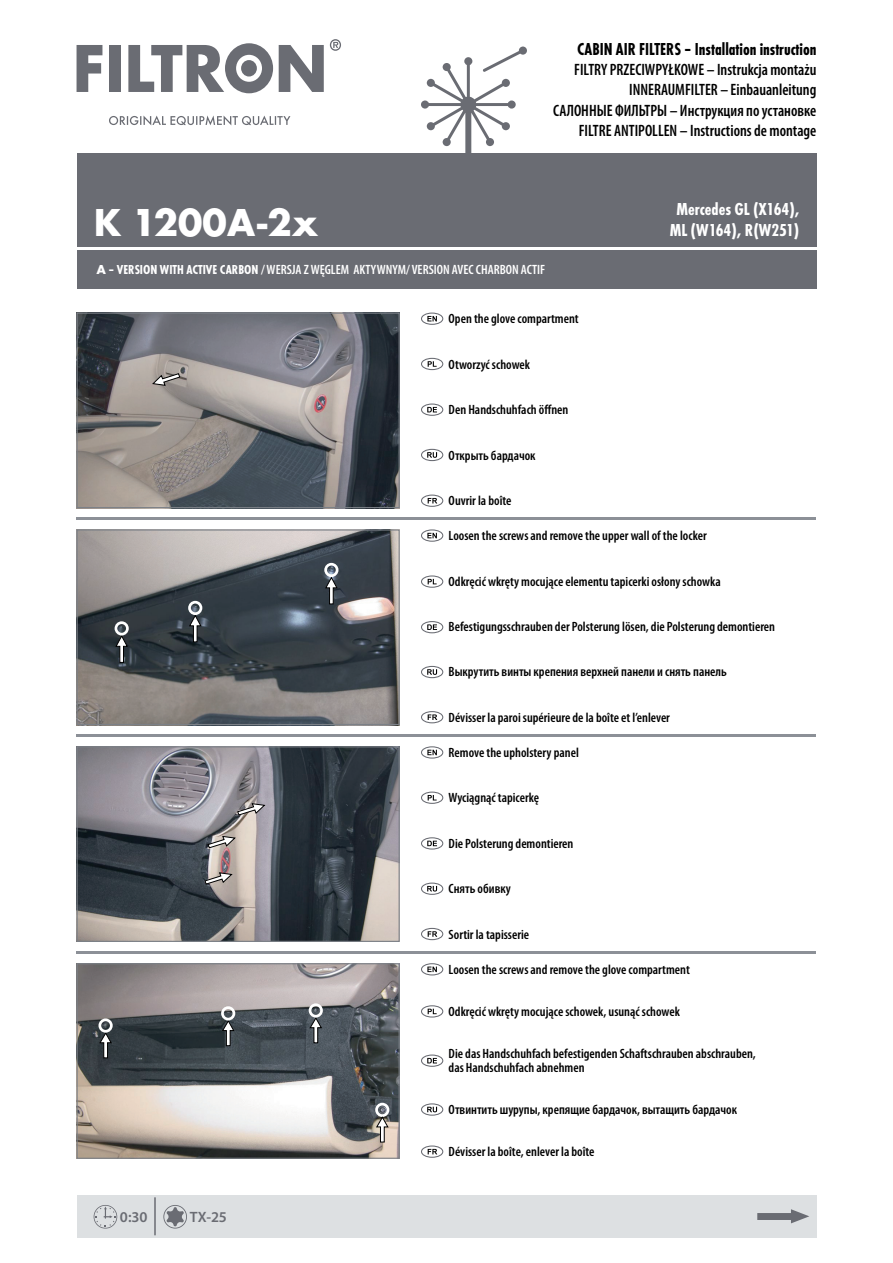
<style>
.page{position:relative;width:893px;height:1263px;background:#fff}
.page>*{position:absolute;margin:0;border:0;box-sizing:border-box;transform-origin:0 0}
.t1{font:700 40.5px "Futura";color:#fff}
.t2{font:18px "Futura Cond.Bold";color:#000;scale:.95 1}
.t3{font:18px "Futura Cond.Bold";color:#fff}
.t4{font:600 condensed 16.5px/20.1px "Myriad Pro";color:#000;text-align:right;scale:.95 1}
.t5{font:600 15px "Myriad Pro";color:#6a6c73}
.t6{font:600 condensed 13.5px/13.5px "Myriad Pro";color:#000}
.t7{font:600 condensed 13.5px "Myriad Pro";color:#fff}
.s1{font-family:"Futura";font-weight:700;font-stretch:normal}
.s2{font-family:"Futura Cond.Bold";font-weight:400;font-stretch:normal}
</style>
<div class="page">
<div style="left:77px;top:153px;width:739px;height:94px;background:#6a6c73"></div>
<div style="left:77px;top:250px;width:739px;height:38px;background:#6a6c73"></div>
<svg style="left:421px;top:47px;width:106px;height:106px"></svg>
<svg style="left:77px;top:45px;width:25px;height:47px"></svg>
<div style="left:109px;top:45px;width:12px;height:47px;background:#6a6c73"></div>
<svg style="left:128px;top:43px;width:145px;height:50px"></svg>
<svg style="left:279px;top:45px;width:45px;height:47px"></svg>
<svg style="left:330px;top:39px;width:11px;height:12px"></svg>
<svg style="left:109px;top:115px;width:181px;height:10px"></svg>
<svg style="left:77px;top:518px;width:739px;height:2px"></svg>
<svg style="left:77px;top:735px;width:739px;height:2px"></svg>
<hr style="left:77px;top:951px;width:739px;height:3px;background:#8c9097">
<div style="left:77px;top:1195px;width:739px;height:42px;background:#dde0e2"></div>
<svg style="left:757px;top:1209px;width:52px;height:14px"></svg>
<svg style="left:94px;top:1205px;width:23px;height:23px"></svg>
<svg style="left:427px;top:966px;width:10px;height:6px"></svg>
<div style="left:421px;top:963px;width:22px;height:12px;border:1px solid #6a6c73;border-radius:50%"></div>
<div style="left:421px;top:1005px;width:22px;height:12px;border:1px solid #6a6c73;border-radius:50%"></div>
<svg style="left:428px;top:1009px;width:9px;height:5px"></svg>
<div style="left:421px;top:1054px;width:22px;height:13px;border:1px solid #6a6c73;border-radius:50%"></div>
<svg style="left:427px;top:1058px;width:10px;height:5px"></svg>
<svg style="left:427px;top:1107px;width:10px;height:5px"></svg>
<div style="left:421px;top:1103px;width:22px;height:13px;border:1px solid #6a6c73;border-radius:50%"></div>
<div style="left:421px;top:1145px;width:22px;height:13px;border:1px solid #6a6c73;border-radius:50%"></div>
<svg style="left:428px;top:1149px;width:9px;height:5px"></svg>
<svg style="left:427px;top:750px;width:10px;height:5px"></svg>
<div style="left:421px;top:746px;width:22px;height:13px;border:1px solid #6a6c73;border-radius:50%"></div>
<div style="left:421px;top:791px;width:22px;height:13px;border:1px solid #6a6c73;border-radius:50%"></div>
<svg style="left:428px;top:795px;width:9px;height:5px"></svg>
<div style="left:421px;top:837px;width:22px;height:12px;border:1px solid #6a6c73;border-radius:50%"></div>
<svg style="left:427px;top:841px;width:10px;height:5px"></svg>
<svg style="left:427px;top:886px;width:10px;height:5px"></svg>
<div style="left:421px;top:882px;width:22px;height:13px;border:1px solid #6a6c73;border-radius:50%"></div>
<div style="left:421px;top:928px;width:22px;height:12px;border:1px solid #6a6c73;border-radius:50%"></div>
<svg style="left:428px;top:931px;width:9px;height:6px"></svg>
<svg style="left:427px;top:533px;width:10px;height:5px"></svg>
<div style="left:421px;top:529px;width:22px;height:13px;border:1px solid #6a6c73;border-radius:50%"></div>
<div style="left:421px;top:575px;width:22px;height:13px;border:1px solid #6a6c73;border-radius:50%"></div>
<svg style="left:428px;top:579px;width:9px;height:5px"></svg>
<div style="left:421px;top:621px;width:22px;height:12px;border:1px solid #6a6c73;border-radius:50%"></div>
<svg style="left:427px;top:624px;width:10px;height:6px"></svg>
<svg style="left:427px;top:669px;width:10px;height:6px"></svg>
<div style="left:421px;top:666px;width:22px;height:12px;border:1px solid #6a6c73;border-radius:50%"></div>
<div style="left:421px;top:711px;width:22px;height:12px;border:1px solid #6a6c73;border-radius:50%"></div>
<svg style="left:428px;top:714px;width:9px;height:6px"></svg>
<svg style="left:427px;top:316px;width:10px;height:5px"></svg>
<div style="left:421px;top:313px;width:22px;height:12px;border:1px solid #6a6c73;border-radius:50%"></div>
<div style="left:421px;top:358px;width:22px;height:12px;border:1px solid #6a6c73;border-radius:50%"></div>
<svg style="left:428px;top:361px;width:9px;height:6px"></svg>
<div style="left:421px;top:403px;width:22px;height:13px;border:1px solid #6a6c73;border-radius:50%"></div>
<svg style="left:427px;top:407px;width:10px;height:5px"></svg>
<svg style="left:427px;top:452px;width:10px;height:6px"></svg>
<div style="left:421px;top:449px;width:22px;height:12px;border:1px solid #6a6c73;border-radius:50%"></div>
<div style="left:421px;top:495px;width:22px;height:12px;border:1px solid #6a6c73;border-radius:50%"></div>
<svg style="left:428px;top:498px;width:9px;height:5px"></svg>
<hr style="left:154px;top:1198px;width:2px;height:37px;background:#6a6c73">
<img style="left:79px;top:315px;width:319px;height:191px">
<div style="left:77px;top:313px;width:323px;height:195px;border:1px solid #7b8087"></div>
<img style="left:79px;top:531px;width:319px;height:192px">
<div style="left:77px;top:529px;width:323px;height:196px;border:1px solid #7b8087"></div>
<img style="left:79px;top:748px;width:319px;height:192px">
<div style="left:77px;top:746px;width:323px;height:196px;border:1px solid #7b8087"></div>
<img style="left:79px;top:965px;width:319px;height:192px">
<div style="left:77px;top:963px;width:323px;height:196px;border:1px solid #7b8087"></div>
<svg style="left:153px;top:373px;width:27px;height:13px"></svg>
<svg style="left:325px;top:577px;width:13px;height:27px"></svg>
<div style="left:324px;top:563px;width:14px;height:14px;border:3px solid #fff;border-radius:50%"></div>
<svg style="left:189px;top:615px;width:12px;height:27px"></svg>
<div style="left:188px;top:601px;width:14px;height:14px;border:3px solid #fff;border-radius:50%"></div>
<svg style="left:115px;top:635px;width:13px;height:28px"></svg>
<div style="left:115px;top:621px;width:14px;height:14px;border:3px solid #fff;border-radius:50%"></div>
<svg style="left:204px;top:872px;width:28px;height:12px"></svg>
<svg style="left:208px;top:836px;width:27px;height:12px"></svg>
<svg style="left:237px;top:803px;width:28px;height:12px"></svg>
<div style="left:375px;top:1103px;width:14px;height:14px;border:3px solid #fff;border-radius:50%"></div>
<svg style="left:309px;top:1017px;width:13px;height:26px"></svg>
<svg style="left:376px;top:1117px;width:13px;height:25px"></svg>
<div style="left:309px;top:1003px;width:14px;height:14px;border:3px solid #fff;border-radius:50%"></div>
<svg style="left:222px;top:1020px;width:12px;height:26px"></svg>
<div style="left:221px;top:1006px;width:14px;height:14px;border:3px solid #fff;border-radius:50%"></div>
<svg style="left:99px;top:1032px;width:13px;height:26px"></svg>
<div style="left:98px;top:1018px;width:15px;height:15px;border:3px solid #fff;border-radius:50%"></div>
<svg style="left:163px;top:1205px;width:24px;height:23px"></svg>
<h2 class="t2" style="left:577px;top:39px;width:254px">CABIN AIR FILTERS – Installation instruction</h2>
<p class="t4" style="left:553px;top:60px;width:279px">FILTRY PRZECIWPYŁKOWE – Instrukcja montażu INNERAUMFILTER – Einbauanleitung<br>САЛОННЫЕ ФИЛЬТРЫ – Инструкция по установке FILTRE ANTIPOLLEN – Instructions de montage</p>
<h1 class="t1" style="left:94px;top:197px;width:226px">K 1200A-2x</h1>
<p class="t7" style="left:97px;top:262px;width:450px"><span class="s1">A</span> <span class="s2">– VERSION WITH ACTIVE CARBON</span> / WERSJA Z WĘGLEM AKTYWNYM/ VERSION AVEC CHARBON ACTIF</p>
<h2 class="t3" style="left:676px;top:199px;width:124px">Mercedes GL (X164),</h2>
<h2 class="t3" style="left:670px;top:220px;width:131px">ML (W164), R(W251)</h2>
<p class="t6" style="left:449px;top:312px;width:132px">Open the glove compartment</p>
<p class="t6" style="left:449px;top:357px;width:83px">Otworzyć schowek</p>
<p class="t6" style="left:449px;top:403px;width:121px">Den Handschuhfach öffnen</p>
<p class="t6" style="left:449px;top:448px;width:88px">Открыть бардачок</p>
<p class="t6" style="left:449px;top:493px;width:64px">Ouvrir la boîte</p>
<p class="t6" style="left:449px;top:529px;width:260px">Loosen the screws and remove the upper wall of the locker</p>
<p class="t6" style="left:449px;top:574px;width:274px">Odkręcić wkręty mocujące elementu tapicerki osłony schowka</p>
<p class="t6" style="left:449px;top:619px;width:328px">Befestigungsschrauben der Polsterung lösen, die Polsterung demontieren</p>
<p class="t6" style="left:449px;top:665px;width:280px">Выкрутить винты крепения верхней панели и снять панель</p>
<p class="t6" style="left:449px;top:710px;width:223px">Dévisser la paroi supérieure de la boîte et l’enlever</p>
<p class="t6" style="left:449px;top:746px;width:132px">Remove the upholstery panel</p>
<p class="t6" style="left:449px;top:791px;width:92px">Wyciągnąć tapicerkę</p>
<p class="t6" style="left:449px;top:836px;width:126px">Die Polsterung demontieren</p>
<p class="t6" style="left:449px;top:882px;width:64px">Снять обивку</p>
<p class="t6" style="left:449px;top:927px;width:82px">Sortir la tapisserie</p>
<p class="t5" style="left:120px;top:1207px;width:29px">0:30</p>
<p class="t5" style="left:190px;top:1207px;width:39px">TX-25</p>
<p class="t6" style="left:449px;top:962px;width:243px">Loosen the screws and remove the glove compartment</p>
<p class="t6" style="left:449px;top:1005px;width:233px">Odkręcić wkręty mocujące schowek, usunąć schowek</p>
<p class="t6" style="left:449px;top:1047px;width:309px">Die das Handschuhfach befestigenden Schaftschrauben abschrauben, das Handschuhfach abnehmen</p>
<p class="t6" style="left:449px;top:1102px;width:290px">Отвинтить шурупы, крепящие бардачок, вытащить бардачок</p>
<p class="t6" style="left:449px;top:1145px;width:147px">Dévisser la boîte, enlever la boîte</p>
</div>
